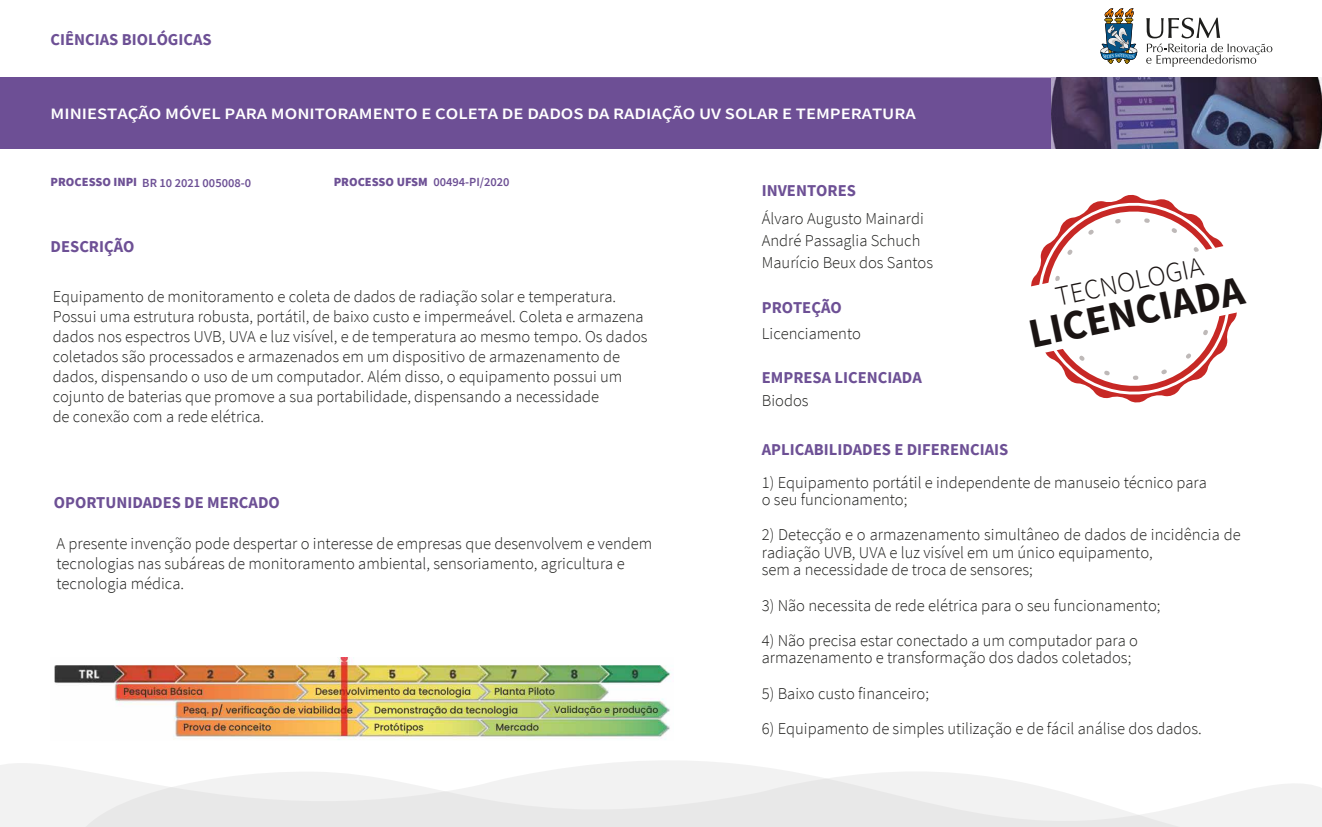
<style>
.page{position:relative;width:1322px;height:827px;background:#fff}
.page>*{position:absolute;margin:0;border:0;box-sizing:border-box;transform-origin:0 0}
.t1{font:700 41.6px "Source Sans Pro";color:#1a1413}
.t2{font:300 28.1px "Source Sans Pro";color:#1a1413}
.t3{font:300 16.5px/19.8px "Source Sans Pro";color:#1e1e1c}
.t4{font:700 16.5px "Source Sans Pro";color:#6d5095}
.t5{font:600 15.8px "Source Sans Pro";color:#fff;scale:1.17 1}
.t6{font:600 12.4px "Source Sans Pro";color:#6d5095}
.s1{font-weight:900}
</style>
<div class="page">
<svg style="left:1100px;top:8px;width:37px;height:56px"></svg>
<svg style="left:1146px;top:18px;width:126px;height:49px"></svg>
<svg style="left:0;top:761px;width:784px;height:65px;fill:#f2f2f2"></svg>
<svg style="left:72px;top:771px;width:1250px;height:55px;fill:#f2f2f2"></svg>
<svg style="left:1031px;top:194px;width:206px;height:209px"></svg>
<img style="left:54px;top:657px;width:617px;height:83px">
<svg style="left:0;top:77px;width:1322px;height:72px;background:#664d8b"></svg>
<p class="t4" style="left:51px;top:28px;width:163px">CIÊNCIAS BIOLÓGICAS</p>
<p class="t5" style="left:51px;top:104px;width:741px">MINIESTAÇÃO MÓVEL PARA MONITORAMENTO E COLETA DE DADOS DA RADIAÇÃO UV SOLAR E TEMPERATURA</p>
<p class="t6" style="left:51px;top:174px;width:202px"><span class="s1">PROCESSO INPI</span> BR 10 2021 005008-0</p>
<p class="t6" style="left:334px;top:173px;width:177px"><span class="s1">PROCESSO UFSM</span> 00494-PI/2020</p>
<p class="t4" style="left:51px;top:235px;width:85px">DESCRIÇÃO</p>
<p class="t3" style="left:53px;top:287px;width:596px">Equipamento de monitoramento e coleta de dados de radiação solar e temperatura.<br>Possui uma estrutura robusta, portátil, de baixo custo e impermeável. Coleta e armazena dados nos espectros UVB, UVA e luz visível, e de temperatura ao mesmo tempo. Os dados coletados são processados e armazenados em um dispositivo de armazenamento de dados, dispensando o uso de um computador. Além disso, o equipamento possui um cojunto de baterias que promove a sua portabilidade, dispensando a necessidade<br>de conexão com a rede elétrica.</p>
<p class="t4" style="left:54px;top:491px;width:227px">OPORTUNIDADES DE MERCADO</p>
<p class="t3" style="left:56px;top:534px;width:597px">A presente invenção pode despertar o interesse de empresas que desenvolvem e vendem tecnologias nas subáreas de monitoramento ambiental, sensoriamento, agricultura e tecnologia médica.</p>
<p class="t4" style="left:762px;top:179px;width:96px">INVENTORES</p>
<p class="t3" style="left:762px;top:208px;width:173px;line-height:21.7px">Álvaro Augusto Mainardi<br>André Passaglia Schuch<br>Maurício Beux dos Santos</p>
<p class="t4" style="left:762px;top:296px;width:81px">PROTEÇÃO</p>
<p class="t3" style="left:762px;top:323px;width:101px">Licenciamento</p>
<p class="t4" style="left:762px;top:366px;width:161px">EMPRESA LICENCIADA</p>
<p class="t3" style="left:762px;top:390px;width:48px">Biodos</p>
<h2 class="t2" style="left:1052px;top:280px;width:152px;rotate:-12deg">TECNOLOGIA</h2>
<h1 class="t1" style="left:1023px;top:307px;width:220px;rotate:-12deg">LICENCIADA</h1>
<p class="t4" style="left:762px;top:438px;width:248px">APLICABILIDADES E DIFERENCIAIS</p>
<p class="t3" style="left:762px;top:473px;width:447px;line-height:17.6px">1) Equipamento portátil e independente de manuseio técnico para o seu funcionamento;</p>
<p class="t3" style="left:762px;top:526px;width:480px;line-height:17.6px">2) Detecção e o armazenamento simultâneo de dados de incidência de radiação UVB, UVA e luz visível em um único equipamento,<br>sem a necessidade de troca de sensores;</p>
<p class="t3" style="left:762px;top:595px;width:400px">3) Não necessita de rede elétrica para o seu funcionamento;</p>
<p class="t3" style="left:762px;top:631px;width:378px;line-height:17.6px">4) Não precisa estar conectado a um computador para o armazenamento e transformação dos dados coletados;</p>
<p class="t3" style="left:762px;top:683px;width:169px">5) Baixo custo financeiro;</p>
<p class="t3" style="left:762px;top:718px;width:441px">6) Equipamento de simples utilização e de fácil análise dos dados.</p>
</div>
